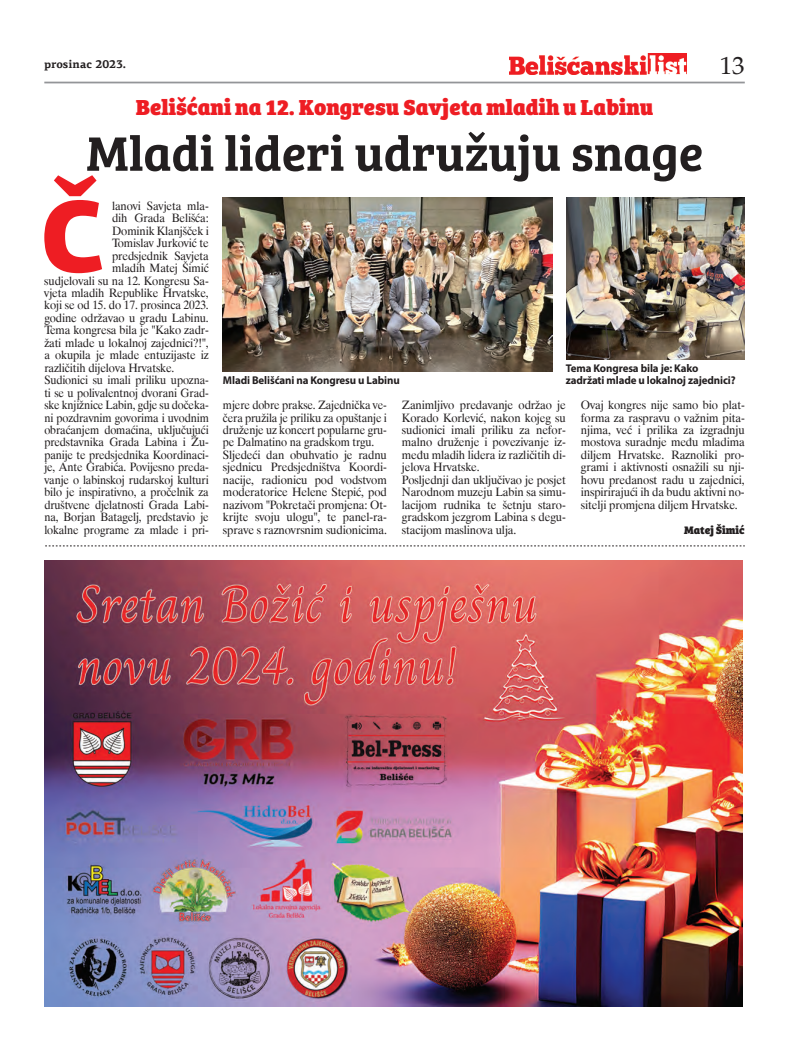
<style>
.page{position:relative;width:798px;height:1063px;background:#fff}
.page>*{position:absolute;margin:0;border:0;box-sizing:border-box;transform-origin:0 0}
.t1{font:900 102.25px "PF Agora Sans Pro";color:#ee1d23}
.t2{font:600 50px "Bree Serif";color:#231f20}
.t3{font:25px "Palatino Roman";color:#231f20}
.t4{font:800 22.5px "Bree Serif";color:#ee1d23}
.t5{font:11.88px/12.5px "Dutch 801 BT";letter-spacing:-.01em;color:#231f20;scale:.94 1}
.t6{font:11.88px/12.5px "Dutch 801 BT";letter-spacing:-.01em;color:#231f20}
.t7{font:11.88px "Dutch 801 BT";letter-spacing:-.01em;color:#231f20;scale:.96 1}
.t8{font:700 11.25px/12.5px "Myriad Pro";letter-spacing:-.01em;color:#231f20}
.t9{font:700 11.25px "PF Agora Serif Pro";color:#231f20}
.t10{font:800 11.25px "Bree Serif";color:#231f20}
</style>
<div class="page">
<img style="left:509px;top:53px;width:177px;height:21px">
<hr style="left:44px;top:82px;width:700px;height:1px;background:#939598">
<img style="left:44px;top:560px;width:698px;height:447px">
<img style="left:223px;top:198px;width:329px;height:173px">
<img style="left:566px;top:198px;width:178px;height:161px">
<svg style="left:45px;top:546px;width:699px;height:1px"></svg>
<p class="t9" style="left:44px;top:57px;width:83px">prosinac 2023.</p>
<p class="t3" style="left:719px;top:50px;width:26px">13</p>
<p class="t4" style="left:136px;top:89px;width:519px">Belišćani na 12. Kongresu Savjeta mladih u Labinu</p>
<p class="t2" style="left:86px;top:115px;width:618px">Mladi lideri udružuju snage</p>
<p class="t1" style="left:40px;top:170px;width:66px">Č</p>
<p class="t7" style="left:112px;top:198px;width:102px">lanovi Savjeta mla-</p>
<p class="t7" style="left:112px;top:211px;width:102px">dih Grada Belišća:</p>
<p class="t7" style="left:112px;top:223px;width:102px">Dominik Klanjšček i</p>
<p class="t7" style="left:112px;top:236px;width:102px">Tomislav Jurković te</p>
<p class="t7" style="left:112px;top:248px;width:102px">predsjednik Savjeta</p>
<p class="t7" style="left:112px;top:261px;width:102px">mladih Matej Šimić</p>
<p class="t7" style="left:44px;top:273px;width:173px">sudjelovali su na 12. Kongresu Sa-</p>
<p class="t7" style="left:44px;top:286px;width:173px">vjeta mladih Republike Hrvatske,</p>
<p class="t7" style="left:44px;top:298px;width:173px">koji se od 15. do 17. prosinca 2023.</p>
<p class="t7" style="left:44px;top:310px;width:173px">godine održavao u gradu Labinu.</p>
<p class="t7" style="left:44px;top:323px;width:173px">Tema kongresa bila je "Kako zadr-</p>
<p class="t7" style="left:44px;top:335px;width:173px">žati mlade u lokalnoj zajednici?!",</p>
<p class="t7" style="left:44px;top:348px;width:173px">a okupila je mlade entuzijaste iz</p>
<p class="t7" style="left:44px;top:360px;width:137px">različitih dijelova Hrvatske.</p>
<p class="t5" style="left:44px;top:374px;width:176px">Sudionici su imali priliku upozna-</p>
<p class="t5" style="left:44px;top:386px;width:176px">ti se u polivalentnoj dvorani Grad-</p>
<p class="t5" style="left:44px;top:399px;width:176px">ske knjižnice Labin, gdje su dočeka-</p>
<p class="t5" style="left:44px;top:411px;width:176px">ni pozdravnim govorima i uvodnim</p>
<p class="t5" style="left:44px;top:424px;width:176px">obraćanjem domaćina, uključujući</p>
<p class="t5" style="left:44px;top:436px;width:176px">predstavnika Grada Labina i Žu-</p>
<p class="t5" style="left:44px;top:448px;width:176px">panije te predsjednika Koordinaci-</p>
<p class="t5" style="left:44px;top:461px;width:176px">je, Ante Grabića. Povijesno preda-</p>
<p class="t5" style="left:44px;top:473px;width:176px">vanje o labinskoj rudarskoj kulturi</p>
<p class="t5" style="left:44px;top:486px;width:176px">bilo je inspirativno, a pročelnik za</p>
<p class="t5" style="left:44px;top:498px;width:176px">društvene djelatnosti Grada Labi-</p>
<p class="t5" style="left:44px;top:511px;width:176px">na, Borjan Batagelj, predstavio je</p>
<p class="t5" style="left:44px;top:523px;width:176px">lokalne programe za mlade i pri-</p>
<p class="t8" style="left:565px;top:361px;width:171px">Tema Kongresa bila je: Kako zadržati mlade u lokalnoj zajednici?</p>
<p class="t8" style="left:223px;top:374px;width:178px">Mladi Belišćani na Kongresu u Labinu</p>
<p class="t5" style="left:223px;top:399px;width:176px">mjere dobre prakse. Zajednička ve&shy;čera pružila je priliku za opuštanje i druženje uz koncert popularne gru&shy;pe Dalmatino na gradskom trgu.<br>Sljedeći dan obuhvatio je radnu sjednicu Predsjedništva Koordi&shy;nacije, radionicu pod vodstvom moderatorice Helene Stepić, pod nazivom "Pokretači promjena: Ot&shy;krijte svoju ulogu", te panel-ra&shy;sprave s raznovrsnim sudionicima.</p>
<p class="t6" style="left:402px;top:399px;width:165px">Zanimljivo predavanje održao je<br>Korado Korlević, nakon kojeg su sudionici imali priliku za nefor&shy;malno druženje i povezivanje iz&shy;među mladih lidera iz različitih di&shy;jelova Hrvatske.<br>Posljednji dan uključivao je posjet<br>Narodnom muzeju Labin sa simu&shy;lacijom rudnika te šetnju staro&shy;gradskom jezgrom Labina s degu&shy;stacijom maslinova ulja.</p>
<p class="t6" style="left:580px;top:399px;width:165px;text-align:justify">Ovaj kongres nije samo bio plat&shy;forma za raspravu o važnim pita&shy;njima, već i prilika za izgradnju mostova suradnje među mladima diljem Hrvatske. Raznoliki pro&shy;grami i aktivnosti osnažili su nji&shy;hovu predanost radu u zajednici, inspirirajući ih da budu aktivni no&shy;sitelji promjena diljem Hrvatske.</p>
<p class="t10" style="left:684px;top:521px;width:62px">Matej Šimić</p>
</div>
